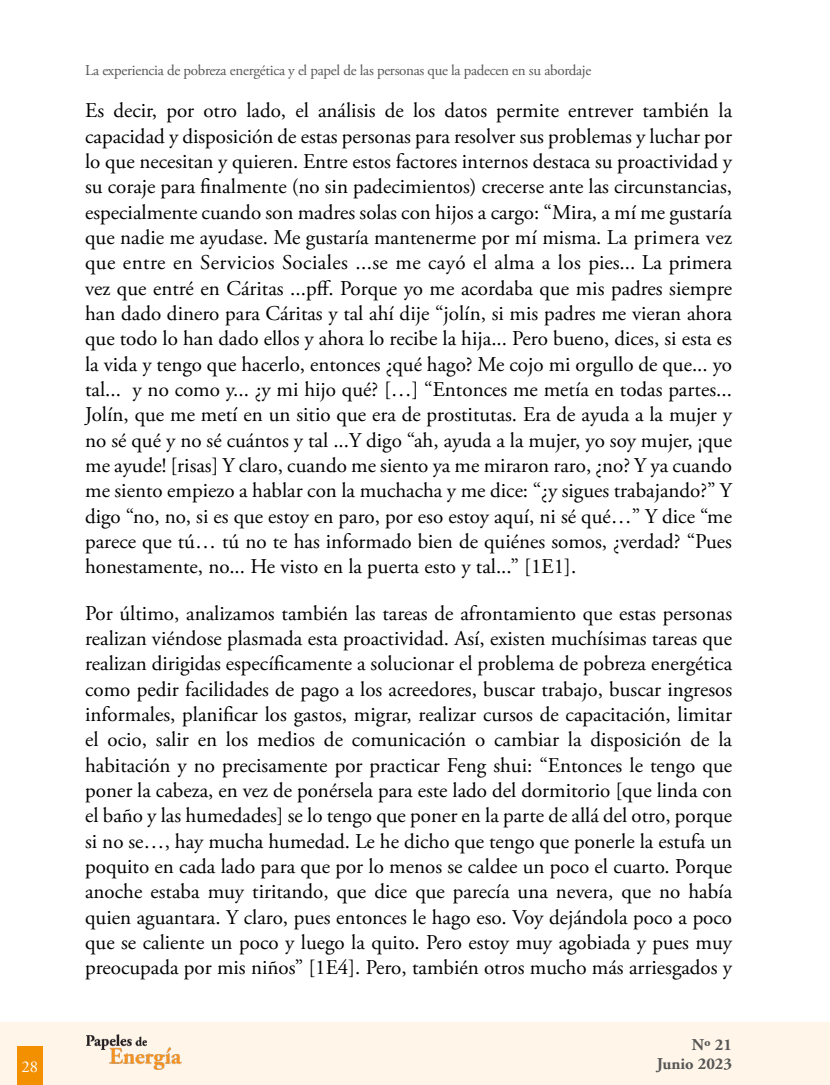
<style>
.page{position:relative;width:830px;height:1085px;background:#fff}
.page>*{position:absolute;margin:0;border:0;box-sizing:border-box;transform-origin:0 0}
.t1{font:21px/25.3px "Adobe Garamond Pro";color:#000;text-align:justify}
.t2{font:700 16.5px "Adobe Garamond Pro";color:#575756}
.t3{font:16.5px "Adobe Garamond Pro";color:#fff}
.t4{font:15px "Adobe Garamond Pro";letter-spacing:-.02em;color:#575756}
</style>
<div class="page">
<div style="left:0;top:1021px;width:829px;height:63px;background:#fff5e9"></div>
<img style="left:86px;top:1034px;width:95px;height:35px">
<div style="left:17px;top:1046px;width:26px;height:38px;background:#f39000"></div>
<p class="t4" style="left:85px;top:62px;width:507px">La experiencia de pobreza energética y el papel de las personas que la padecen en su abordaje</p>
<p class="t1" style="left:85px;top:99px;width:648px">Es decir, por otro lado, el análisis de los datos permite entrever también la capacidad y disposición de estas personas para resolver sus problemas y luchar por lo que necesitan y quieren. Entre estos factores internos destaca su proactividad y su coraje para finalmente (no sin padecimientos) crecerse ante las circunstancias, especialmente cuando son madres solas con hijos a cargo: “Mira, a mí me gustaría que nadie me ayudase. Me gustaría mantenerme por mí misma. La primera vez que entre en Servicios Sociales ...se me cayó el alma a los pies... La primera vez que entré en Cáritas ...pff. Porque yo me acordaba que mis padres siempre han dado dinero para Cáritas y tal ahí dije “jolín, si mis padres me vieran ahora que todo lo han dado ellos y ahora lo recibe la hija... Pero bueno, dices, si esta es la vida y tengo que hacerlo, entonces ¿qué hago? Me cojo mi orgullo de que... yo tal... y no como y... ¿y mi hijo qué? […] “Entonces me metía en todas partes...<br>Jolín, que me metí en un sitio que era de prostitutas. Era de ayuda a la mujer y no sé qué y no sé cuántos y tal ...Y digo “ah, ayuda a la mujer, yo soy mujer, ¡que me ayude! [risas] Y claro, cuando me siento ya me miraron raro, ¿no? Y ya cuando me siento empiezo a hablar con la muchacha y me dice: “¿y sigues trabajando?” Y digo “no, no, si es que estoy en paro, por eso estoy aquí, ni sé qué…” Y dice “me parece que tú… tú no te has informado bien de quiénes somos, ¿verdad? “Pues honestamente, no... He visto en la puerta esto y tal...” [1E1].</p>
<p class="t1" style="left:85px;top:601px;width:648px">Por último, analizamos también las tareas de afrontamiento que estas personas realizan viéndose plasmada esta proactividad. Así, existen muchísimas tareas que realizan dirigidas específicamente a solucionar el problema de pobreza energética como pedir facilidades de pago a los acreedores, buscar trabajo, buscar ingresos informales, planificar los gastos, migrar, realizar cursos de capacitación, limitar el ocio, salir en los medios de comunicación o cambiar la disposición de la habitación y no precisamente por practicar Feng shui: “Entonces le tengo que poner la cabeza, en vez de ponérsela para este lado del dormitorio [que linda con el baño y las humedades] se lo tengo que poner en la parte de allá del otro, porque si no se…, hay mucha humedad. Le he dicho que tengo que ponerle la estufa un poquito en cada lado para que por lo menos se caldee un poco el cuarto. Porque anoche estaba muy tiritando, que dice que parecía una nevera, que no había quien aguantara. Y claro, pues entonces le hago eso. Voy dejándola poco a poco que se caliente un poco y luego la quito. Pero estoy muy agobiada y pues muy preocupada por mis niños” [1E4]. Pero, también otros mucho más arriesgados y</p>
<p class="t2" style="left:691px;top:1034px;width:42px">Nº 21</p>
<p class="t3" style="left:22px;top:1056px;width:18px">28</p>
<p class="t2" style="left:656px;top:1054px;width:77px">Junio 2023</p>
</div>
